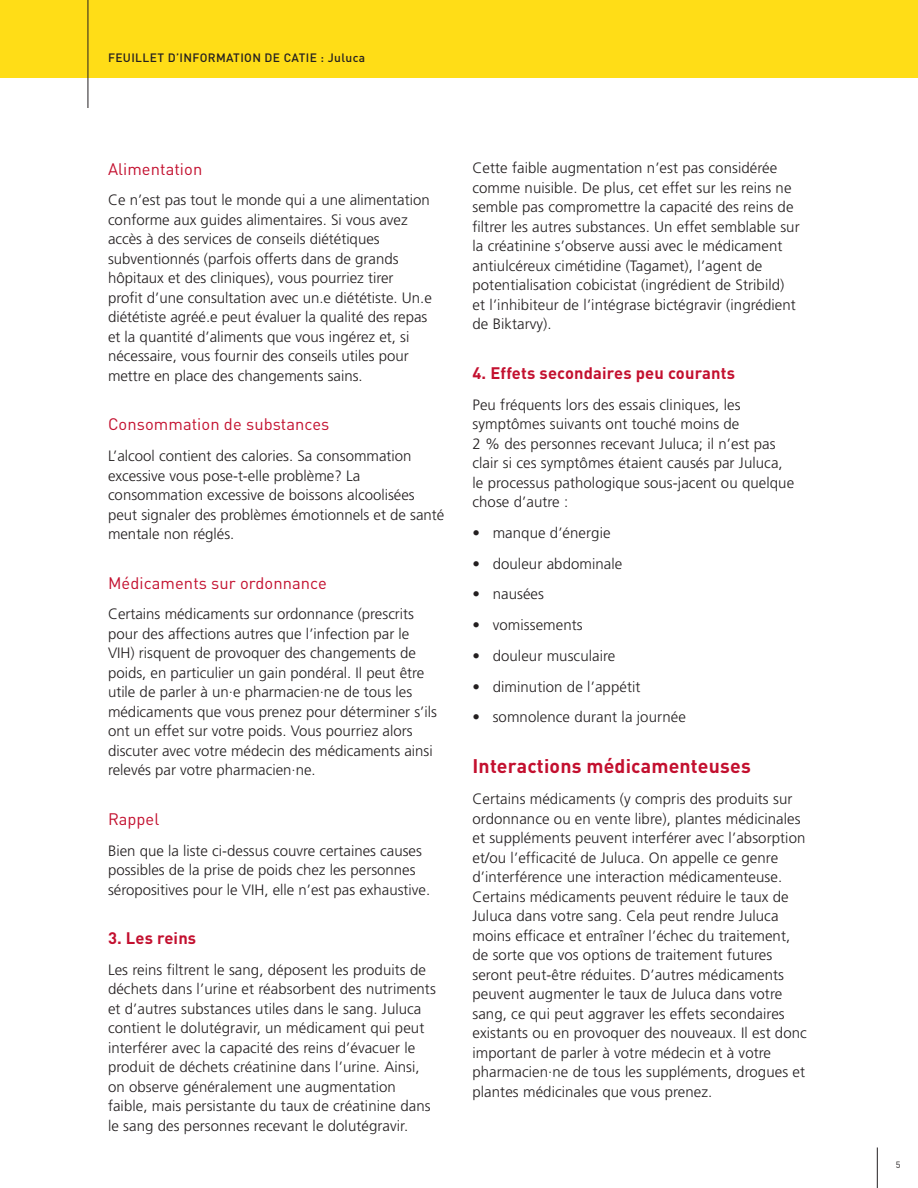
<style>
.page{position:relative;width:918px;height:1188px;background:#fff}
.page>*{position:absolute;margin:0;border:0;box-sizing:border-box;transform-origin:0 0}
.t1{font:700 19.5px "DINOT";letter-spacing:.01em;color:#c3102f}
.t2{font:16.5px "DINOT";letter-spacing:.005em;color:#c3102f}
.t3{font:700 16.5px "DINOT";letter-spacing:.01em;color:#c3102f}
.t4{font:300 15px/19.5px "Frutiger LT Pro";letter-spacing:.005em;color:#231f20}
.t5{font:500 12px "DINOT";letter-spacing:.03em;color:#231f20}
.t6{font:9px "DINOT";color:#231f20}
</style>
<div class="page">
<hr style="left:877px;top:1148px;width:1px;height:40px;background:#231f20">
<div style="left:0;top:0;width:918px;height:78px;background:#ffdd17"></div>
<hr style="left:88px;top:0;width:1px;height:108px;background:#231f20">
<p class="t5" style="left:108px;top:50px;width:259px">FEUILLET D’INFORMATION DE CATIE : Juluca</p>
<p class="t2" style="left:108px;top:156px;width:96px">Alimentation</p>
<p class="t4" style="left:108px;top:191px;width:325px">Ce n’est pas tout le monde qui a une alimentation conforme aux guides alimentaires. Si vous avez accès à des services de conseils diététiques subventionnés (parfois offerts dans de grands hôpitaux et des cliniques), vous pourriez tirer profit d’une consultation avec un.e diététiste. Un.e diététiste agréé.e peut évaluer la qualité des repas et la quantité d’aliments que vous ingérez et, si nécessaire, vous fournir des conseils utiles pour mettre en place des changements sains.</p>
<p class="t2" style="left:108px;top:412px;width:223px">Consommation de substances</p>
<p class="t4" style="left:108px;top:446px;width:338px">L’alcool contient des calories. Sa consommation excessive vous pose-t-elle problème? La consommation excessive de boissons alcoolisées peut signaler des problèmes émotionnels et de santé mentale non réglés.</p>
<p class="t2" style="left:108px;top:570px;width:220px">Médicaments sur ordonnance</p>
<p class="t4" style="left:108px;top:605px;width:330px">Certains médicaments sur ordonnance (prescrits pour des affections autres que l’infection par le VIH) risquent de provoquer des changements de poids, en particulier un gain pondéral. Il peut être utile de parler à un·e pharmacien·ne de tous les médicaments que vous prenez pour déterminer s’ils ont un effet sur votre poids. Vous pourriez alors discuter avec votre médecin des médicaments ainsi relevés par votre pharmacien·ne.</p>
<p class="t2" style="left:108px;top:806px;width:53px">Rappel</p>
<p class="t4" style="left:108px;top:841px;width:324px">Bien que la liste ci-dessus couvre certaines causes possibles de la prise de poids chez les personnes séropositives pour le VIH, elle n’est pas exhaustive.</p>
<p class="t3" style="left:108px;top:925px;width:90px">3. Les reins</p>
<p class="t4" style="left:108px;top:960px;width:329px">Les reins filtrent le sang, déposent les produits de déchets dans l’urine et réabsorbent des nutriments et d’autres substances utiles dans le sang. Juluca contient le dolutégravir, un médicament qui peut interférer avec la capacité des reins d’évacuer le produit de déchets créatinine dans l’urine. Ainsi, on observe généralement une augmentation faible, mais persistante du taux de créatinine dans le sang des personnes recevant le dolutégravir.</p>
<p class="t4" style="left:472px;top:158px;width:329px">Cette faible augmentation n’est pas considérée comme nuisible. De plus, cet effet sur les reins ne semble pas compromettre la capacité des reins de filtrer les autres substances. Un effet semblable sur la créatinine s’observe aussi avec le médicament antiulcéreux cimétidine (Tagamet), l’agent de potentialisation cobicistat (ingrédient de Stribild) et l’inhibiteur de l’intégrase bictégravir (ingrédient de Biktarvy).</p>
<p class="t3" style="left:472px;top:360px;width:264px">4. Effets secondaires peu courants</p>
<p class="t4" style="left:472px;top:395px;width:323px">Peu fréquents lors des essais cliniques, les symptômes suivants ont touché moins de<br>2 % des personnes recevant Juluca; il n’est pas clair si ces symptômes étaient causés par Juluca, le processus pathologique sous-jacent ou quelque chose d’autre :</p>
<p class="t4" style="left:472px;top:523px;width:140px">• manque d’énergie</p>
<p class="t4" style="left:472px;top:554px;width:151px">• douleur abdominale</p>
<p class="t4" style="left:472px;top:584px;width:73px">• nausées</p>
<p class="t4" style="left:472px;top:615px;width:112px">• vomissements</p>
<p class="t4" style="left:472px;top:646px;width:144px">• douleur musculaire</p>
<p class="t4" style="left:472px;top:677px;width:170px">• diminution de l’appétit</p>
<p class="t4" style="left:472px;top:707px;width:215px">• somnolence durant la journée</p>
<h1 class="t1" style="left:472px;top:751px;width:280px">Interactions médicamenteuses</h1>
<p class="t4" style="left:472px;top:789px;width:336px">Certains médicaments (y compris des produits sur ordonnance ou en vente libre), plantes médicinales et suppléments peuvent interférer avec l’absorption et/ou l’efficacité de Juluca. On appelle ce genre d’interférence une interaction médicamenteuse.<br>Certains médicaments peuvent réduire le taux de Juluca dans votre sang. Cela peut rendre Juluca moins efficace et entraîner l’échec du traitement, de sorte que vos options de traitement futures seront peut-être réduites. D’autres médicaments peuvent augmenter le taux de Juluca dans votre sang, ce qui peut aggraver les effets secondaires existants ou en provoquer des nouveaux. Il est donc important de parler à votre médecin et à votre pharmacien·ne de tous les suppléments, drogues et plantes médicinales que vous prenez.</p>
<p class="t6" style="left:896px;top:1158px;width:6px">5</p>
</div>
